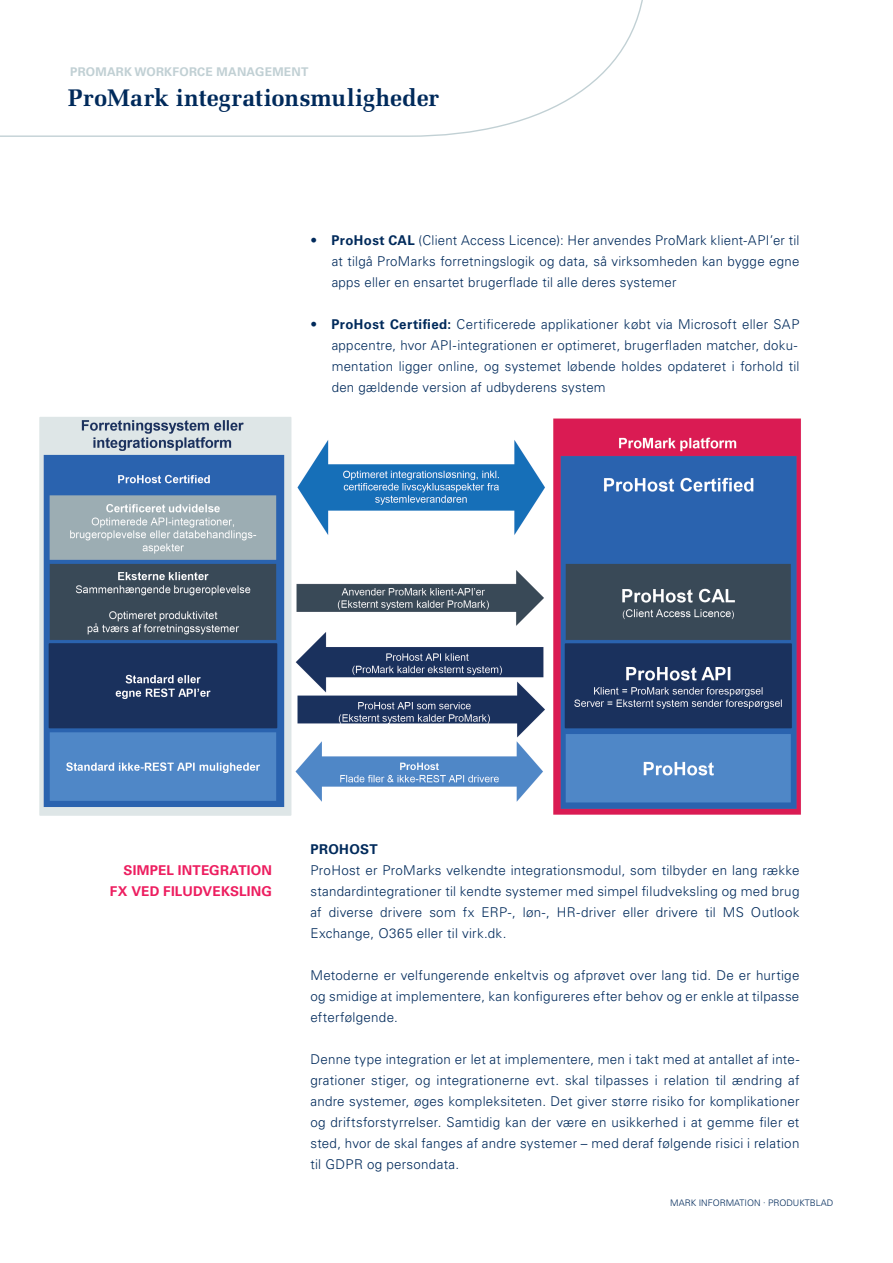
<style>
.page{position:relative;width:893px;height:1263px;background:#fff}
.page>*{position:absolute;margin:0;border:0;box-sizing:border-box;transform-origin:0 0}
.Copy{font:700 24px "Melior LT Std";letter-spacing:.005em;color:#002a5b}
.Copy-2{font:300 13.5px/21px "Univers LT Std";letter-spacing:.02em;color:#002a5b;text-align:justify}
.Copy-3{font:700 13.5px "Univers LT Std";letter-spacing:.015em;color:#ed1e60}
.Copy-4{font:700 13.5px "Univers LT Std";letter-spacing:.025em;color:#002a5b}
.Copy-5{font:700 12px "Univers LT Std";letter-spacing:.02em;color:#c1d0d4}
.Quotes_fed{font:300 9px "Univers LT Std";color:#002a5b}
.s1{font-weight:700}
</style>
<div class="page">
<svg style="left:0;top:0;width:643px;height:137px"></svg>
<img style="left:39px;top:417px;width:762px;height:399px">
<p class="Copy-5" style="left:70px;top:65px;width:240px">PROMARK WORKFORCE MANAGEMENT</p>
<p class="Copy" style="left:68px;top:84px;width:373px">ProMark integrationsmuligheder</p>
<p class="Copy-2" style="left:310px;top:230px;width:491px">• <span class="s1">ProHost CAL</span> (Client Access Licence): Her anvendes ProMark klient-API’er til</p>
<p class="Copy-2" style="left:332px;top:251px;width:469px">at tilgå ProMarks forretningslogik og data, så virksomheden kan bygge egne apps eller en ensartet brugerflade til alle deres systemer</p>
<p class="Copy-2" style="left:310px;top:314px;width:490px">• <span class="s1">ProHost Certified:</span> Certificerede applikationer købt via Microsoft eller SAP</p>
<p class="Copy-2" style="left:332px;top:335px;width:467px">appcentre, hvor API-integrationen er optimeret, brugerfladen matcher, doku-</p>
<p class="Copy-2" style="left:332px;top:356px;width:469px">mentation ligger online, og systemet løbende holdes opdateret i forhold til den gældende version af udbyderens system</p>
<p class="Copy-3" style="left:124px;top:863px;width:150px">SIMPEL INTEGRATION</p>
<p class="Copy-3" style="left:110px;top:884px;width:164px">FX VED FILUDVEKSLING</p>
<p class="Copy-4" style="left:310px;top:842px;width:69px">PROHOST</p>
<p class="Copy-2" style="left:310px;top:860px;width:491px">ProHost er ProMarks velkendte integrationsmodul, som tilbyder en lang række standardintegrationer til kendte systemer med simpel filudveksling og med brug af diverse drivere som fx ERP-, løn-, HR-driver eller drivere til MS Outlook Exchange, O365 eller til virk.dk.</p>
<p class="Copy-2" style="left:310px;top:965px;width:491px">Metoderne er velfungerende enkeltvis og afprøvet over lang tid. De er hurtige og smidige at implementere, kan konfigureres efter behov og er enkle at tilpasse efterfølgende.</p>
<p class="Copy-2" style="left:310px;top:1049px;width:491px">Denne type integration er let at implementere, men i takt med at antallet af inte&shy;grationer stiger, og integrationerne evt. skal tilpasses i relation til ændring af andre systemer, øges kompleksiteten. Det giver større risiko for komplikationer og driftsforstyrrelser. Samtidig kan der være en usikkerhed i at gemme filer et sted, hvor de skal fanges af andre systemer – med deraf følgende risici i relation til GDPR og persondata.</p>
<p class="Quotes_fed" style="left:670px;top:1197px;width:165px">MARK INFORMATION · PRODUKTBLAD</p>
</div>
